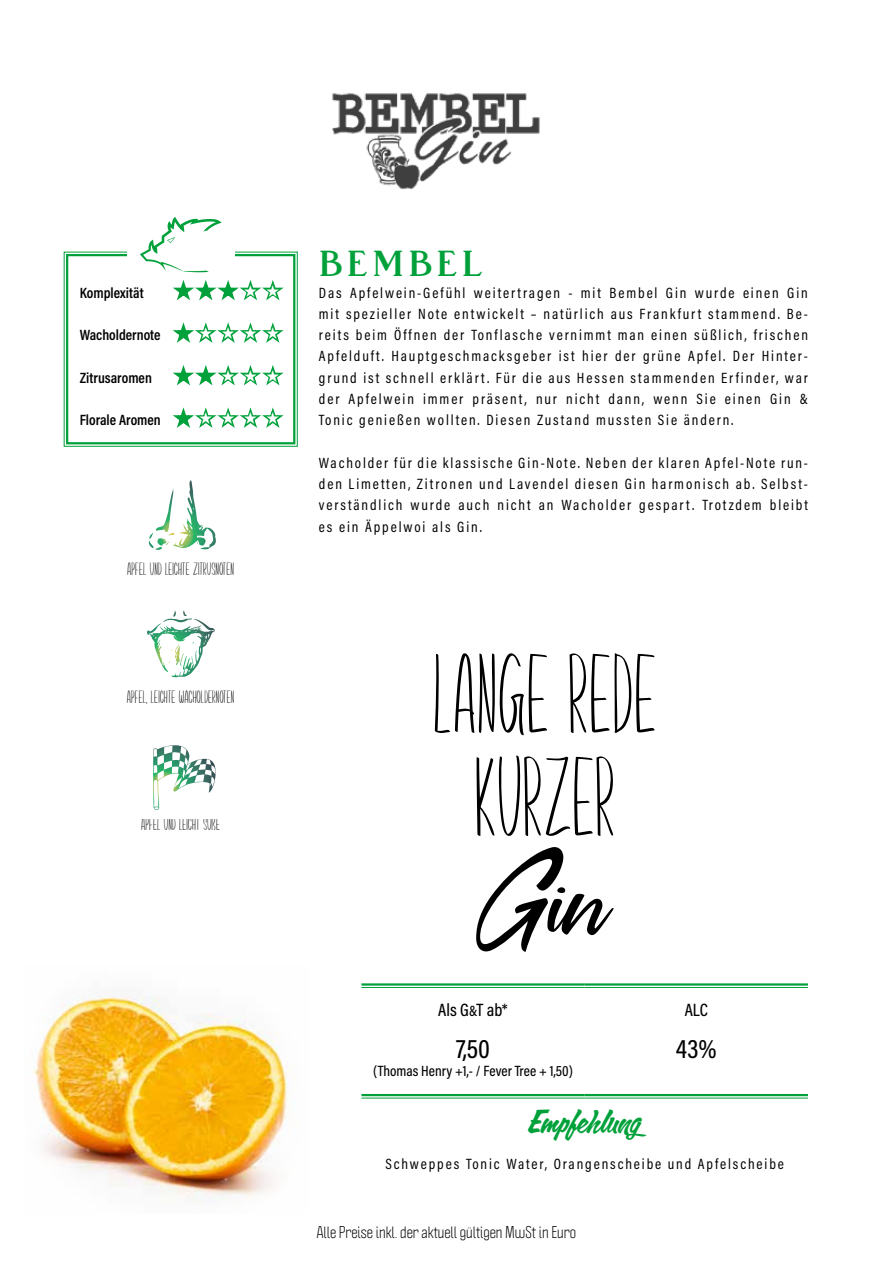
<style>
.page{position:relative;width:893px;height:1263px;background:#fff}
.page>*{position:absolute;margin:0;border:0;box-sizing:border-box;transform-origin:0 0}
.t1{font:140.85px "Coral Pen";color:#000}
.t2{font:114.15px/102.9px "Precious Way";color:#000;text-align:center;scale:.9 1}
.t3{font:36px "Vendeur";letter-spacing:.1em;color:#00a13a}
.t4{font:30px "Calgary Script OT";color:#00a13a}
.t5{font:500 27px "Acumin Pro Cond";color:#000}
.t6{font:18px "Precious Way";color:#000}
.t7{font:500 18px "Acumin Pro Cond";color:#000}
.t8{font:15px/21.3px "Acumin Pro Cond";letter-spacing:.125em;color:#000;text-align:justify}
.t9{font:600 15px "Acumin Pro Cond";color:#000}
.t10{font:condensed 15px "Politica";color:#000}
.t11{font:500 15px "Acumin Pro Cond";color:#000}
.s1{font-size:15px}
</style>
<div class="page">
<img style="left:332px;top:93px;width:208px;height:97px">
<svg style="left:148px;top:480px;width:68px;height:70px"></svg>
<svg style="left:153px;top:745px;width:63px;height:65px"></svg>
<svg style="left:147px;top:610px;width:68px;height:68px"></svg>
<svg style="left:63px;top:251px;width:235px;height:196px"></svg>
<div style="left:66px;top:254px;width:229px;height:190px;border:2px solid #00a13a"></div>
<div style="left:127px;top:235px;width:107px;height:32px;background:#fff"></div>
<div style="left:136px;top:217px;width:90px;height:55px;background:#fff"></div>
<svg style="left:140px;top:217px;width:82px;height:55px"></svg>
<svg style="left:361px;top:1096px;width:224px;height:2px"></svg>
<svg style="left:585px;top:1096px;width:223px;height:2px"></svg>
<hr style="left:361px;top:1094px;width:224px;height:2px;background:#00a13b">
<hr style="left:361px;top:1098px;width:224px;height:1px;background:#00a13b">
<hr style="left:585px;top:1094px;width:223px;height:2px;background:#00a13b">
<hr style="left:585px;top:1098px;width:223px;height:1px;background:#00a13b">
<hr style="left:361px;top:983px;width:224px;height:3px;background:#00a13b">
<hr style="left:361px;top:987px;width:224px;height:1px;background:#00a13b">
<hr style="left:585px;top:983px;width:223px;height:3px;background:#00a13b">
<hr style="left:585px;top:987px;width:223px;height:1px;background:#00a13b">
<img style="left:32px;top:996px;width:260px;height:208px">
<svg style="left:177px;top:284px;width:13px;height:12px"></svg>
<svg style="left:200px;top:284px;width:12px;height:12px"></svg>
<svg style="left:222px;top:284px;width:12px;height:12px"></svg>
<svg style="left:244px;top:284px;width:13px;height:12px"></svg>
<svg style="left:267px;top:284px;width:12px;height:12px"></svg>
<svg style="left:177px;top:327px;width:13px;height:12px"></svg>
<svg style="left:200px;top:327px;width:12px;height:12px"></svg>
<svg style="left:222px;top:327px;width:12px;height:12px"></svg>
<svg style="left:244px;top:327px;width:13px;height:12px"></svg>
<svg style="left:267px;top:327px;width:12px;height:12px"></svg>
<svg style="left:177px;top:369px;width:13px;height:12px"></svg>
<svg style="left:200px;top:369px;width:12px;height:12px"></svg>
<svg style="left:222px;top:369px;width:12px;height:12px"></svg>
<svg style="left:244px;top:369px;width:13px;height:12px"></svg>
<svg style="left:267px;top:369px;width:12px;height:12px"></svg>
<svg style="left:177px;top:412px;width:13px;height:12px"></svg>
<svg style="left:200px;top:412px;width:12px;height:12px"></svg>
<svg style="left:222px;top:412px;width:12px;height:12px"></svg>
<svg style="left:244px;top:412px;width:13px;height:12px"></svg>
<svg style="left:267px;top:412px;width:12px;height:12px"></svg>
<p class="t9" style="left:80px;top:283px;width:65px">Komplexität</p>
<p class="t9" style="left:80px;top:325px;width:82px">Wacholdernote</p>
<p class="t9" style="left:80px;top:368px;width:74px">Zitrusaromen</p>
<p class="t9" style="left:80px;top:410px;width:83px">Florale Aromen</p>
<p class="t6" style="left:127px;top:560px;width:108px">APFEL UND LEICHTE ZITRUSNOTEN</p>
<p class="t6" style="left:127px;top:687px;width:109px">APFEL, LEICHTE WACHOLDERNOTEN</p>
<p class="t6" style="left:141px;top:815px;width:80px">APFEL UND LEICHT SÜßE</p>
<h3 class="t3" style="left:319px;top:245px;width:166px">BEMBEL</h3>
<p class="t8" style="left:319px;top:282px;width:491px">Das Apfelwein-Gefühl weitertragen - mit Bembel Gin wurde einen Gin mit spezieller Note entwickelt – natürlich aus Frankfurt stammend. Be&shy;reits beim Öffnen der Tonflasche vernimmt man einen süßlich, frischen Apfelduft. Hauptgeschmacksgeber ist hier der grüne Apfel. Der Hinter&shy;grund ist schnell erklärt. Für die aus Hessen stammenden Erfinder, war der Apfelwein immer präsent, nur nicht dann, wenn Sie einen Gin &amp; Tonic genießen wollten. Diesen Zustand mussten Sie ändern.</p>
<p class="t8" style="left:319px;top:452px;width:490px">Wacholder für die klassische Gin-Note. Neben der klaren Apfel-Note run&shy;den Limetten, Zitronen und Lavendel diesen Gin harmonisch ab. Selbst&shy;verständlich wurde auch nicht an Wacholder gespart. Trotzdem bleibt es ein Äppelwoi als Gin.</p>
<h2 class="t2" style="left:433px;top:646px;width:250px">LANGE REDE<br>KURZER</h2>
<h1 class="t1" style="left:476px;top:817px;width:136px">Gin</h1>
<p class="t7" style="left:438px;top:998px;width:71px">Als G<span class="s1">&amp;</span>T ab*</p>
<p class="t7" style="left:685px;top:998px;width:25px">ALC</p>
<h3 class="t5" style="left:456px;top:1031px;width:35px">7,50</h3>
<p class="t11" style="left:373px;top:1061px;width:201px">(Thomas Henry +1,- / Fever Tree + 1,50)</p>
<h3 class="t5" style="left:676px;top:1031px;width:42px">43%</h3>
<h3 class="t4" style="left:528px;top:1102px;width:114px">Empfehlung</h3>
<p class="t8" style="left:385px;top:1153px;width:400px">Schweppes Tonic Water, Orangenscheibe und Apfelscheibe</p>
<p class="t10" style="left:317px;top:1221px;width:261px">Alle Preise inkl. der aktuell gültigen MwSt in Euro</p>
</div>
